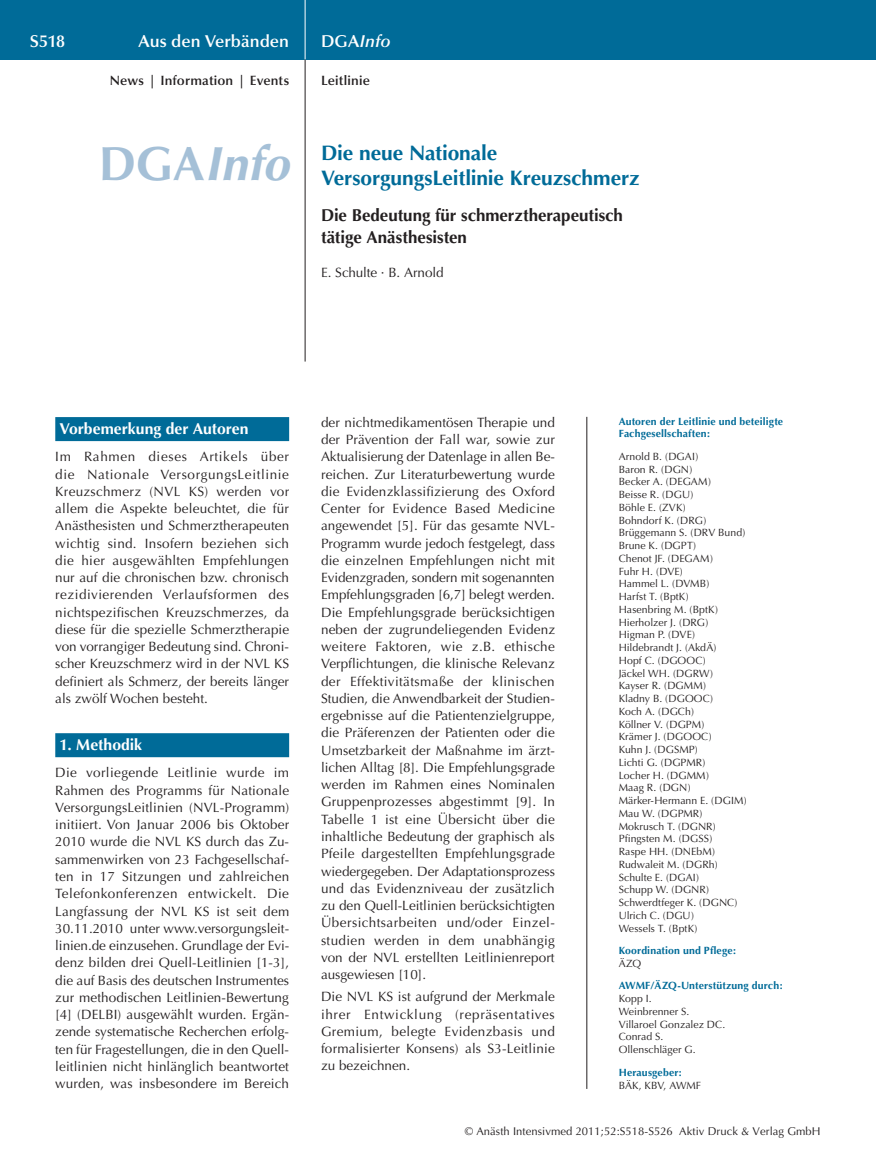
<style>
.page{position:relative;width:876px;height:1174px;background:#fff}
.page>*{position:absolute;margin:0;border:0;box-sizing:border-box;transform-origin:0 0}
.t1{font:italic 700 48px "Optima";color:#a5c0d7}
.t2{font:700 21px/25.5px "Optima";letter-spacing:-.005em;color:#006b98}
.t3{font:700 17.25px/22.5px "Optima";color:#231f20}
.t4{font:600 17.25px "Optima";color:#fff}
.t5{font:italic 600 17.25px "Optima";color:#fff}
.t6{font:700 15.75px "Optima";color:#fff}
.t7{font:13.5px/17.2px "Optima";letter-spacing:.01em;color:#231f20;text-align:justify}
.t8{font:600 13.5px "Optima";letter-spacing:.01em;color:#231f20}
.t9{font:13.5px "Optima";letter-spacing:-.01em;color:#231f20}
.t10{font:11.25px "Optima";letter-spacing:.005em;color:#231f20}
.t11{font:10.5px/12.8px "Optima";letter-spacing:.005em;color:#231f20}
.t12{font:700 10.5px/12.8px "Optima";letter-spacing:.015em;color:#006b98}
.s1{font-style:normal}
</style>
<div class="page">
<div style="left:0;top:0;width:876px;height:60px;background:#006b98"></div>
<hr style="left:305px;top:0;width:1px;height:60px;background:#fff">
<hr style="left:305px;top:60px;width:1px;height:301px;background:#231f20">
<hr style="left:586px;top:417px;width:1px;height:672px;background:#231f20">
<div style="left:55px;top:417px;width:234px;height:24px;background:#006b98"></div>
<div style="left:55px;top:733px;width:234px;height:24px;background:#006b98"></div>
<p class="t4" style="left:30px;top:31px;width:37px">S518</p>
<p class="t4" style="left:138px;top:31px;width:152px">Aus den Verbänden</p>
<p class="t5" style="left:321px;top:31px;width:71px"><span class="s1">DGA</span>Info</p>
<p class="t8" style="left:110px;top:73px;width:181px">News | Information | Events</p>
<p class="t8" style="left:321px;top:73px;width:50px">Leitlinie</p>
<h1 class="t1" style="left:99px;top:135px;width:192px"><span class="s1">DGA</span>Info</h1>
<h2 class="t2" style="left:321px;top:140px;width:320px">Die neue Nationale<br>VersorgungsLeitlinie Kreuzschmerz</h2>
<p class="t3" style="left:321px;top:204px;width:303px">Die Bedeutung für schmerztherapeutisch tätige Anästhesisten</p>
<p class="t9" style="left:321px;top:265px;width:124px">E. Schulte · B. Arnold</p>
<p class="t6" style="left:60px;top:420px;width:190px">Vorbemerkung der Autoren</p>
<p class="t7" style="left:55px;top:448px;width:236px">Im Rahmen dieses Artikels über die Nationale VersorgungsLeitlinie Kreuzschmerz (NVL KS) werden vor allem die Aspekte beleuchtet, die für Anästhesisten und Schmerztherapeuten wichtig sind. Insofern beziehen sich die hier ausgewählten Empfehlungen nur auf die chronischen bzw. chronisch rezidivierenden Verlaufsformen des nichtspezifischen Kreuzschmerzes, da diese für die spezielle Schmerztherapie von vorrangiger Bedeutung sind. Chroni&shy;scher Kreuzschmerz wird in der NVL KS definiert als Schmerz, der bereits länger als zwölf Wochen besteht.</p>
<p class="t6" style="left:60px;top:736px;width:84px">1. Methodik</p>
<p class="t7" style="left:55px;top:764px;width:236px">Die vorliegende Leitlinie wurde im Rahmen des Programms für Nationale VersorgungsLeitlinien (NVL-Programm) initiiert. Von Januar 2006 bis Oktober 2010 wurde die NVL KS durch das Zu&shy;sammenwirken von 23 Fachgesellschaf&shy;ten in 17 Sitzungen und zahlreichen Telefonkonferenzen entwickelt. Die Langfassung der NVL KS ist seit dem 30.11.2010 unter www.versorgungsleit&shy;linien.de einzusehen. Grundlage der Evi&shy;denz bilden drei Quell-Leitlinien [1-3], die auf Basis des deutschen Instrumentes zur methodischen Leitlinien-Bewertung [4] (DELBI) ausgewählt wurden. Ergän&shy;zende systematische Recherchen erfolg&shy;ten für Fragestellungen, die in den Quell&shy;leitlinien nicht hinlänglich beantwortet wurden, was insbesondere im Bereich</p>
<p class="t7" style="left:321px;top:414px;width:236px">der nichtmedikamentösen Therapie und der Prävention der Fall war, sowie zur Aktualisierung der Datenlage in allen Be&shy;reichen. Zur Literaturbewertung wurde die Evidenzklassifizierung des Oxford Center for Evidence Based Medicine angewendet [5]. Für das gesamte NVL-Programm wurde jedoch festgelegt, dass die einzelnen Empfehlungen nicht mit Evidenzgraden, sondern mit sogenannten Empfehlungsgraden [6,7] belegt werden.<br>Die Empfehlungsgrade berücksichtigen neben der zugrundeliegenden Evidenz weitere Faktoren, wie z.B. ethische Verpflichtungen, die klinische Relevanz der Effektivitätsmaße der klinischen Studien, die Anwendbarkeit der Studien&shy;ergebnisse auf die Patientenzielgruppe, die Präferenzen der Patienten oder die Umsetzbarkeit der Maßnahme im ärzt&shy;lichen Alltag [8]. Die Empfehlungsgrade werden im Rahmen eines Nominalen Gruppenprozesses abgestimmt [9]. In Tabelle 1 ist eine Übersicht über die inhaltliche Bedeutung der graphisch als Pfeile dargestellten Empfehlungsgrade wiedergegeben. Der Adaptationsprozess und das Evidenzniveau der zusätzlich zu den Quell-Leitlinien berücksichtigten Übersichtsarbeiten und/oder Einzel&shy;studien werden in dem unabhängig von der NVL erstellten Leitlinienreport ausgewiesen [10].</p>
<p class="t7" style="left:321px;top:988px;width:235px">Die NVL KS ist aufgrund der Merkmale ihrer Entwicklung (repräsentatives Gremium, belegte Evidenzbasis und formalisierter Konsens) als S3-Leitlinie zu bezeichnen.</p>
<p class="t12" style="left:619px;top:415px;width:166px">Autoren der Leitlinie und beteiligte<br>Fachgesellschaften:</p>
<p class="t11" style="left:619px;top:450px;width:130px">Arnold B. (DGAI)<br>Baron R. (DGN)<br>Becker A. (DEGAM)<br>Beisse R. (DGU)<br>Böhle E. (ZVK)<br>Bohndorf K. (DRG)<br>Brüggemann S. (DRV Bund)<br>Brune K. (DGPT)<br>Chenot JF. (DEGAM)<br>Fuhr H. (DVE)<br>Hammel L. (DVMB)<br>Harfst T. (BptK)<br>Hasenbring M. (BptK)<br>Hierholzer J. (DRG)<br>Higman P. (DVE)<br>Hildebrandt J. (AkdÄ)<br>Hopf C. (DGOOC)<br>Jäckel WH. (DGRW)<br>Kayser R. (DGMM)<br>Kladny B. (DGOOC)<br>Koch A. (DGCh)<br>Köllner V. (DGPM)<br>Krämer J. (DGOOC)<br>Kuhn J. (DGSMP)<br>Lichti G. (DGPMR)<br>Locher H. (DGMM)<br>Maag R. (DGN)<br>Märker-Hermann E. (DGIM)<br>Mau W. (DGPMR)<br>Mokrusch T. (DGNR)<br>Pfingsten M. (DGSS)<br>Raspe HH. (DNEbM)<br>Rudwaleit M. (DGRh)<br>Schulte E. (DGAI)<br>Schupp W. (DGNR)<br>Schwerdtfeger K. (DGNC)<br>Ulrich C. (DGU)<br>Wessels T. (BptK)</p>
<p class="t12" style="left:619px;top:944px;width:119px">Koordination und Pflege:</p>
<p class="t11" style="left:619px;top:957px;width:24px">ÄZQ</p>
<p class="t12" style="left:619px;top:979px;width:165px">AWMF/ÄZQ-Unterstützung durch:</p>
<p class="t11" style="left:619px;top:992px;width:108px">Kopp I.<br>Weinbrenner S.<br>Villaroel Gonzalez DC.<br>Conrad S.<br>Ollenschläger G.</p>
<p class="t12" style="left:619px;top:1066px;width:65px">Herausgeber:</p>
<p class="t11" style="left:619px;top:1078px;width:84px">BÄK, KBV, AWMF</p>
<p class="t10" style="left:465px;top:1125px;width:357px">© Anästh Intensivmed 2011;52:S518-S526 Aktiv Druck &amp; Verlag GmbH</p>
</div>
